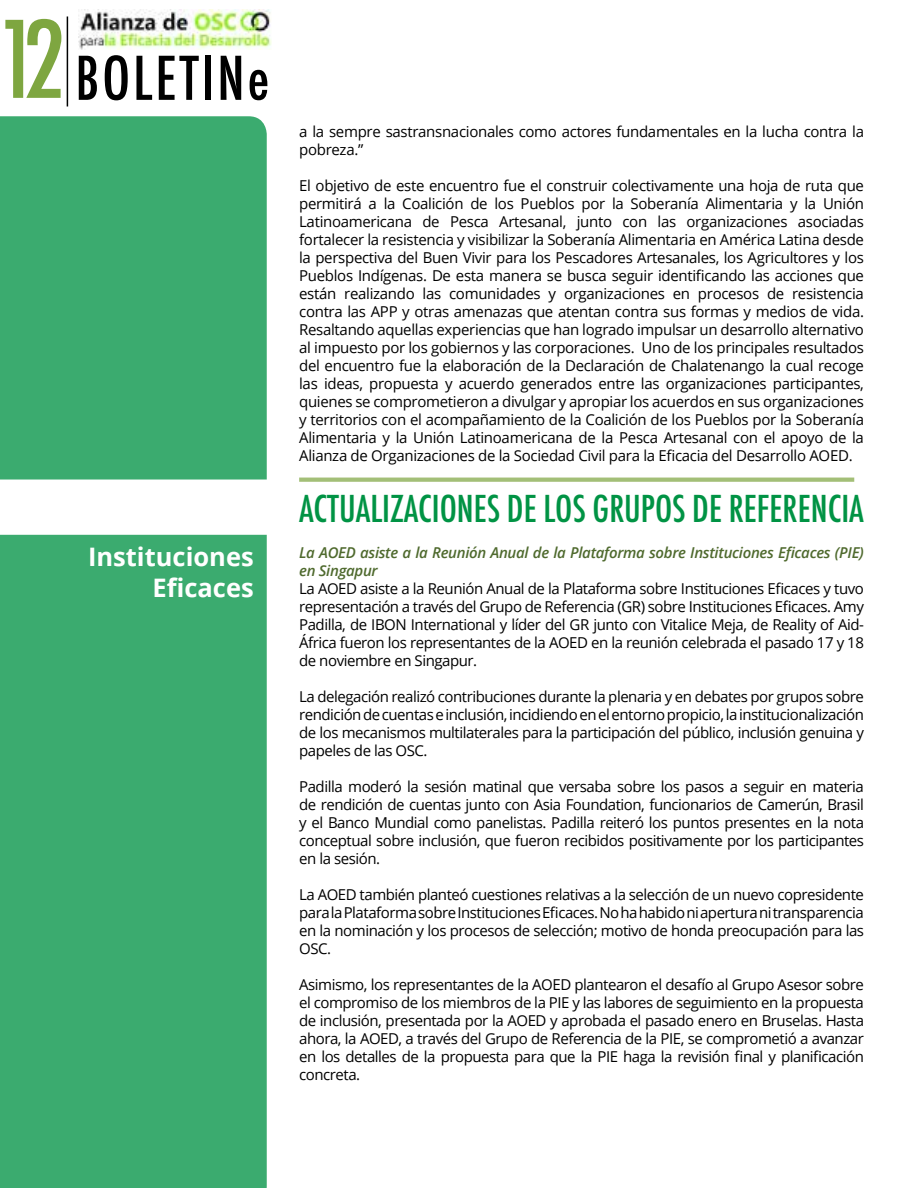
<style>
.page{position:relative;width:918px;height:1188px;background:#fff}
.page>*{position:absolute;margin:0;border:0;box-sizing:border-box;transform-origin:0 0}
.t1{font:500 condensed 103.5px "Futura";color:#7ea640}
.t2{font:500 condensed 58.5px "Futura";letter-spacing:.05em;color:#000}
.t3{font:500 condensed 36px "Futura";color:#009344}
.t4{font:700 25.5px/30.6px "Open Sans";color:#fff;text-align:right}
.t5{font:15px/18px "Open Sans";letter-spacing:-.03em;color:#000;text-align:justify}
.t6{font:italic 600 15px/18px "Open Sans";letter-spacing:-.02em;color:#4f6a2e}
</style>
<div class="page">
<div style="left:0;top:116px;width:267px;height:1072px;background:#3bab6f"></div>
<hr style="left:67px;top:16px;width:1px;height:90px;background:#000101">
<div style="left:0;top:480px;width:290px;height:55px;background:#fff"></div>
<svg style="left:299px;top:478px;width:555px;height:4px;background:#a7c27e"></svg>
<img style="left:78px;top:10px;width:194px;height:40px">
<h1 class="t1" style="left:-4px;top:-7px;width:71px">12</h1>
<h2 class="t2" style="left:75px;top:41px;width:195px">BOLETINE</h2>
<h3 class="t4" style="left:88px;top:541px;width:167px">Instituciones<br>Eficaces</h3>
<p class="t5" style="left:299px;top:122px;width:566px">a la sempre sastransnacionales como actores fundamentales en la lucha contra la pobreza.”</p>
<p class="t5" style="left:299px;top:176px;width:566px">El objetivo de este encuentro fue el construir colectivamente una hoja de ruta que permitirá a la Coalición de los Pueblos por la Soberanía Alimentaria y la Unión Latinoamericana de Pesca Artesanal, junto con las organizaciones asociadas fortalecer la resistencia y visibilizar la Soberanía Alimentaria en América Latina desde la perspectiva del Buen Vivir para los Pescadores Artesanales, los Agricultores y los Pueblos Indígenas. De esta manera se busca seguir identificando las acciones que están realizando las comunidades y organizaciones en procesos de resistencia contra las APP y otras amenazas que atentan contra sus formas y medios de vida.<br>Resaltando aquellas experiencias que han logrado impulsar un desarrollo alternativo al impuesto por los gobiernos y las corporaciones. Uno de los principales resultados del encuentro fue la elaboración de la Declaración de Chalatenango la cual recoge las ideas, propuesta y acuerdo generados entre las organizaciones participantes, quienes se comprometieron a divulgar y apropiar los acuerdos en sus organizaciones y territorios con el acompañamiento de la Coalición de los Pueblos por la Soberanía Alimentaria y la Unión Latinoamericana de la Pesca Artesanal con el apoyo de la Alianza de Organizaciones de la Sociedad Civil para la Eficacia del Desarrollo AOED.</p>
<h3 class="t3" style="left:299px;top:486px;width:120px">ACTUALIZACIONES</h3>
<h3 class="t3" style="left:507px;top:486px;width:305px">DE LOS GRUPOS DE REFERENCIA</h3>
<p class="t6" style="left:299px;top:543px;width:566px">La AOED asiste a la Reunión Anual de la Plataforma sobre Instituciones Eficaces (PIE) en Singapur</p>
<p class="t5" style="left:299px;top:579px;width:566px">La AOED asiste a la Reunión Anual de la Plataforma sobre Instituciones Eficaces y tuvo representación a través del Grupo de Referencia (GR) sobre Instituciones Eficaces. Amy Padilla, de IBON International y líder del GR junto con Vitalice Meja, de Reality of Aid-África fueron los representantes de la AOED en la reunión celebrada el pasado 17 y 18 de noviembre en Singapur.</p>
<p class="t5" style="left:299px;top:687px;width:566px">La delegación realizó contribuciones durante la plenaria y en debates por grupos sobre rendición de cuentas e inclusión, incidiendo en el entorno propicio, la institucionalización de los mecanismos multilaterales para la participación del público, inclusión genuina y papeles de las OSC.</p>
<p class="t5" style="left:299px;top:777px;width:566px">Padilla moderó la sesión matinal que versaba sobre los pasos a seguir en materia de rendición de cuentas junto con Asia Foundation, funcionarios de Camerún, Brasil y el Banco Mundial como panelistas. Padilla reiteró los puntos presentes en la nota conceptual sobre inclusión, que fueron recibidos positivamente por los participantes en la sesión.</p>
<p class="t5" style="left:299px;top:885px;width:566px">La AOED también planteó cuestiones relativas a la selección de un nuevo copresidente para la Plataforma sobre Instituciones Eficaces. No ha habido ni apertura ni transparencia en la nominación y los procesos de selección; motivo de honda preocupación para las OSC.</p>
<p class="t5" style="left:299px;top:975px;width:566px">Asimismo, los representantes de la AOED plantearon el desafío al Grupo Asesor sobre el compromiso de los miembros de la PIE y las labores de seguimiento en la propuesta de inclusión, presentada por la AOED y aprobada el pasado enero en Bruselas. Hasta ahora, la AOED, a través del Grupo de Referencia de la PIE, se comprometió a avanzar en los detalles de la propuesta para que la PIE haga la revisión final y planificación concreta.</p>
</div>
